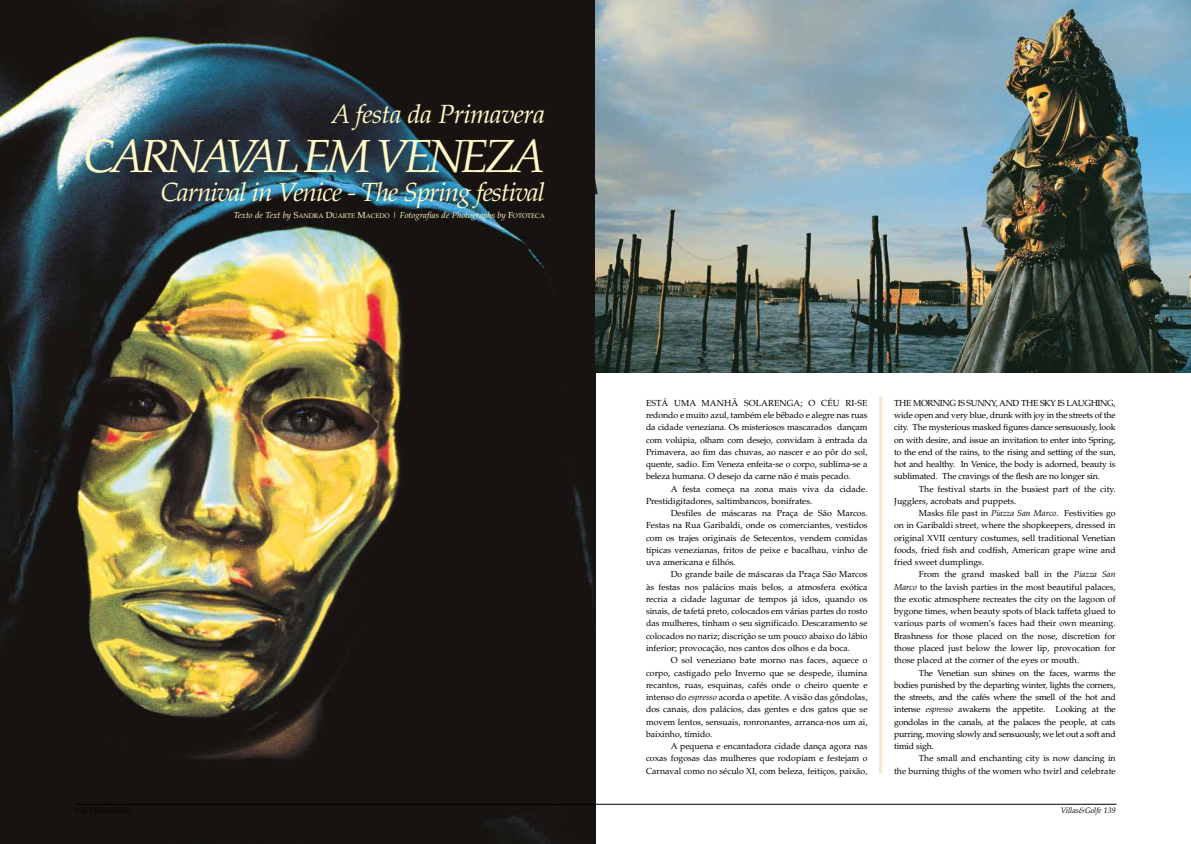
<style>
.page{position:relative;width:1191px;height:844px;background:#fff}
.page>*{position:absolute;margin:0;border:0;box-sizing:border-box;transform-origin:0 0}
.t1{font:italic 46.38px "Palatino";letter-spacing:-.09em;color:#fff9c7}
.t2{font:italic 26.25px "Palatino";letter-spacing:-.04em;color:#fff9c7}
.t3{font:italic 26.25px "Palatino";letter-spacing:-.02em;color:#fff9c7}
.t4{font:8.75px/12.2px "Palatino";color:#000;text-align:justify}
.t5{font:italic 8.75px "Palatino";color:#fff9c7}
.t6{font:italic 7.88px "Palatino";color:#000}
.s1{font-style:normal}
.s2{font-style:normal;font-size:6.56px}
.s3{font-style:italic}
</style>
<div class="page">
<img style="left:0;top:0;width:595px;height:843px">
<hr style="left:595px;top:803px;width:521px;height:1px;background:#000">
<hr style="left:879px;top:396px;width:3px;height:377px;background:#f5ead0">
<hr style="left:74px;top:803px;width:521px;height:1px;background:#000">
<img style="left:595px;top:0;width:596px;height:372px">
<h2 class="t3" style="left:331px;top:99px;width:215px">A festa da Primavera</h2>
<h1 class="t1" style="left:84px;top:129px;width:462px">CARNAVAL EM VENEZA</h1>
<h2 class="t2" style="left:161px;top:177px;width:386px">Carnival in Venice - The Spring festival</h2>
<p class="t5" style="left:234px;top:210px;width:313px">Texto de Text by <span class="s1">S</span><span class="s2">ANDRA</span> <span class="s1">D</span><span class="s2">UARTE</span> <span class="s1">M</span><span class="s2">ACEDO</span> | Fotografias de Photographs by <span class="s1">F</span><span class="s2">OTOTECA</span></p>
<p class="t4" style="left:646px;top:397px;width:223px">ESTÁ UMA MANHÃ SOLARENGA; O CÉU RI-SE redondo e muito azul, também ele bêbado e alegre nas ruas da cidade veneziana. Os misteriosos mascarados dançam com volúpia, olham com desejo, convidam à entrada da Primavera, ao fim das chuvas, ao nascer e ao pôr do sol, quente, sadio. Em Veneza enfeita-se o corpo, sublima-se a beleza humana. O desejo da carne não é mais pecado.</p>
<p class="t4" style="left:646px;top:482px;width:223px;text-indent:25px">A festa começa na zona mais viva da cidade.<br>Prestidigitadores, saltimbancos, bonifrates.</p>
<p class="t4" style="left:646px;top:507px;width:223px;text-indent:25px">Desfiles de máscaras na Praça de São Marcos.<br>Festas na Rua Garibaldi, onde os comerciantes, vestidos com os trajes originais de Setecentos, vendem comidas típicas venezianas, fritos de peixe e bacalhau, vinho de uva americana e filhós.</p>
<p class="t4" style="left:646px;top:568px;width:223px;text-indent:25px">Do grande baile de máscaras da Praça São Marcos às festas nos palácios mais belos, a atmosfera exótica recria a cidade lagunar de tempos já idos, quando os sinais, de tafetá preto, colocados em várias partes do rosto das mulheres, tinham o seu significado. Descaramento se colocados no nariz; discrição se um pouco abaixo do lábio inferior; provocação, nos cantos dos olhos e da boca.</p>
<p class="t4" style="left:646px;top:654px;width:223px;text-indent:25px">O sol veneziano bate morno nas faces, aquece o corpo, castigado pelo Inverno que se despede, ilumina recantos, ruas, esquinas, cafés onde o cheiro quente e intenso do <span class="s3">espresso</span> acorda o apetite. A visão das gôndolas, dos canais, dos palácios, das gentes e dos gatos que se movem lentos, sensuais, ronronantes, arranca-nos um ai, baixinho, tímido.</p>
<p class="t4" style="left:646px;top:740px;width:223px;text-indent:25px">A pequena e encantadora cidade dança agora nas coxas fogosas das mulheres que rodopiam e festejam o Carnaval como no século XI, com beleza, feitiços, paixão,</p>
<p class="t4" style="left:894px;top:397px;width:223px">THE MORNING IS SUNNY, AND THE SKY IS LAUGHING, wide open and very blue, drunk with joy in the streets of the city. The mysterious masked figures dance sensuously, look on with desire, and issue an invitation to enter into Spring, to the end of the rains, to the rising and setting of the sun, hot and healthy. In Venice, the body is adorned, beauty is sublimated. The cravings of the flesh are no longer sin.</p>
<p class="t4" style="left:894px;top:482px;width:223px;text-indent:25px">The festival starts in the busiest part of the city.<br>Jugglers, acrobats and puppets.</p>
<p class="t4" style="left:894px;top:507px;width:223px;text-indent:25px">Masks file past in <span class="s3">Piazza San Marco</span>. Festivities go on in Garibaldi street, where the shopkeepers, dressed in original XVII century costumes, sell traditional Venetian foods, fried fish and codfish, American grape wine and fried sweet dumplings.</p>
<p class="t4" style="left:894px;top:568px;width:223px;text-indent:25px">From the grand masked ball in the <span class="s3">Piazza San Marco</span> to the lavish parties in the most beautiful palaces, the exotic atmosphere recreates the city on the lagoon of bygone times, when beauty spots of black taffeta glued to various parts of women’s faces had their own meaning.<br>Brashness for those placed on the nose, discretion for those placed just below the lower lip, provocation for those placed at the corner of the eyes or mouth.</p>
<p class="t4" style="left:894px;top:666px;width:223px;text-indent:25px">The Venetian sun shines on the faces, warms the bodies punished by the departing winter, lights the corners, the streets, and the cafés where the smell of the hot and intense <span class="s3">espresso</span> awakens the appetite. Looking at the gondolas in the canals, at the palaces the people, at cats purring, moving slowly and sensuously, we let out a soft and timid sigh.</p>
<p class="t4" style="left:894px;top:752px;width:223px;text-align:right">The small and enchanting city is now dancing in<br>the burning thighs of the women who twirl and celebrate</p>
<p class="t6" style="left:1060px;top:805px;width:56px">Villas&amp;Golfe 139</p>
</div>
